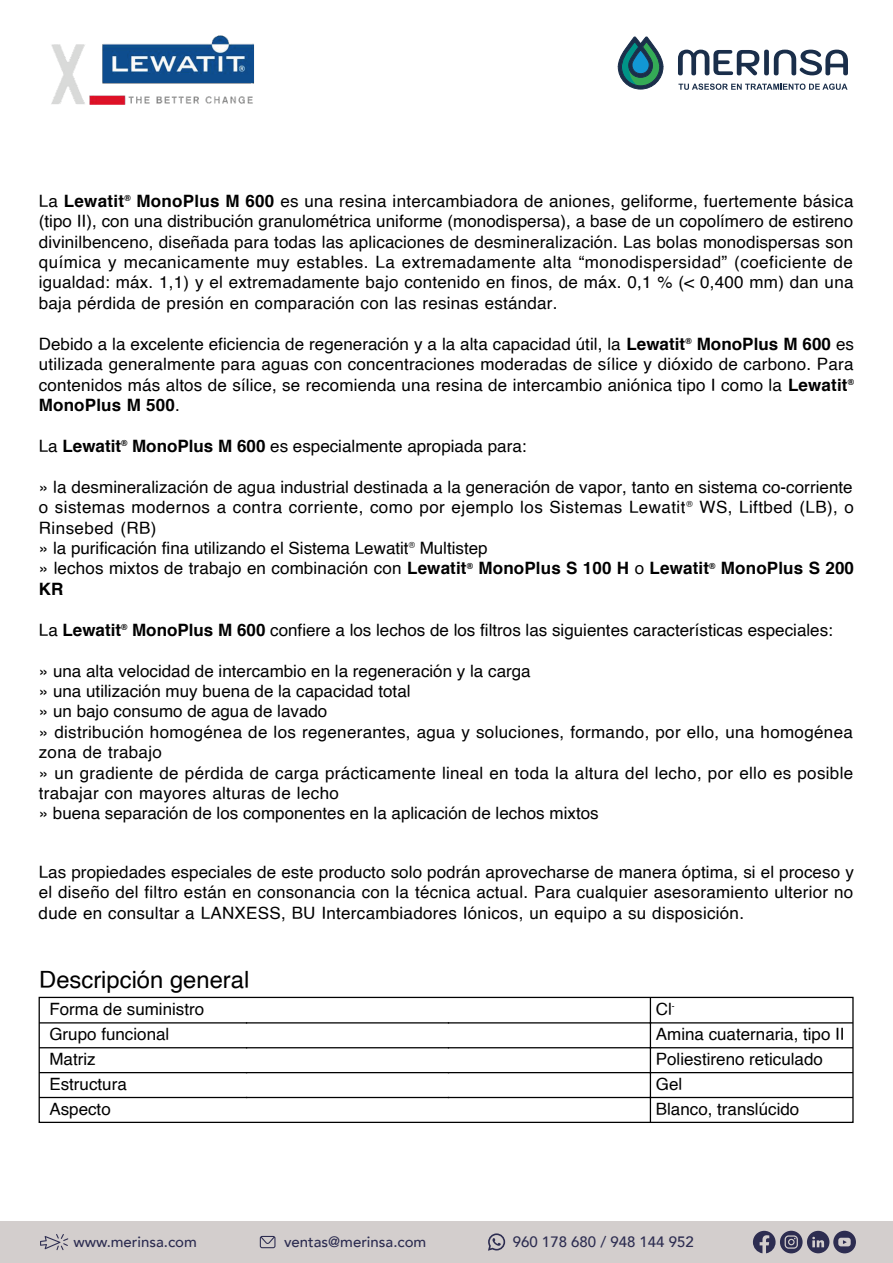
<style>
.page{position:relative;width:893px;height:1263px;background:#fff}
.page>*{position:absolute;margin:0;border:0;box-sizing:border-box;transform-origin:0 0}
.t1{font:23.85px "Helvetica";color:#000}
.t2{font:16.95px/20.4px "Helvetica";letter-spacing:.005em;color:#000;text-align:justify}
.t3{font:500 15px "Avenir";color:#2d2d51}
.s1{font-weight:700}
</style>
<div class="page">
<img style="left:51px;top:35px;width:203px;height:69px">
<div style="left:39px;top:997px;width:815px;height:126px;border:1px solid #000"></div>
<hr style="left:40px;top:1022px;width:207px;height:1px;background:#000">
<hr style="left:247px;top:1022px;width:201px;height:1px;background:#000">
<hr style="left:448px;top:1022px;width:202px;height:1px;background:#000">
<hr style="left:650px;top:1022px;width:202px;height:1px;background:#000">
<hr style="left:40px;top:1047px;width:207px;height:1px;background:#000">
<hr style="left:247px;top:1047px;width:201px;height:1px;background:#000">
<hr style="left:448px;top:1047px;width:202px;height:1px;background:#000">
<hr style="left:650px;top:1047px;width:202px;height:1px;background:#000">
<hr style="left:40px;top:1072px;width:207px;height:1px;background:#000">
<hr style="left:247px;top:1072px;width:201px;height:1px;background:#000">
<hr style="left:448px;top:1072px;width:202px;height:1px;background:#000">
<hr style="left:650px;top:1072px;width:202px;height:1px;background:#000">
<hr style="left:40px;top:1097px;width:207px;height:1px;background:#000">
<hr style="left:247px;top:1097px;width:201px;height:1px;background:#000">
<hr style="left:448px;top:1097px;width:202px;height:1px;background:#000">
<hr style="left:650px;top:1097px;width:202px;height:1px;background:#000">
<svg style="left:650px;top:998px;width:1px;height:124px"></svg>
<div style="left:0;top:1221px;width:893px;height:42px;background:#d3cecd"></div>
<svg style="left:40px;top:1234px;width:28px;height:16px"></svg>
<svg style="left:260px;top:1236px;width:15px;height:12px"></svg>
<svg style="left:488px;top:1233px;width:17px;height:18px"></svg>
<svg style="left:753px;top:1231px;width:103px;height:22px"></svg>
<svg style="left:678px;top:50px;width:170px;height:25px"></svg>
<svg style="left:678px;top:84px;width:169px;height:6px"></svg>
<svg style="left:618px;top:36px;width:45px;height:54px"></svg>
<p class="t2" style="left:39px;top:191px;width:816px">La <span class="s1">Lewatit</span><sup>®</sup> <span class="s1">MonoPlus M 600</span> es una resina intercambiadora de aniones, geliforme, fuertemente básica (tipo II), con una distribución granulométrica uniforme (monodispersa), a base de un copolímero de estireno divinilbenceno, diseñada para todas las aplicaciones de desmineralización. Las bolas monodispersas son química y mecanicamente muy estables. La extremadamente alta “monodispersidad” (coeficiente de igualdad: máx. 1,1) y el extremadamente bajo contenido en finos, de máx. 0,1 % (&lt; 0,400 mm) dan una baja pérdida de presión en comparación con las resinas estándar.</p>
<p class="t2" style="left:39px;top:334px;width:817px">Debido a la excelente eficiencia de regeneración y a la alta capacidad útil, la <span class="s1">Lewatit</span><sup>®</sup> <span class="s1">MonoPlus M 600</span> es utilizada generalmente para aguas con concentraciones moderadas de sílice y dióxido de carbono. Para contenidos más altos de sílice, se recomienda una resina de intercambio aniónica tipo I como la <span class="s1">Lewatit</span><sup>® </sup><span class="s1">MonoPlus M 500</span>.</p>
<p class="t2" style="left:39px;top:436px;width:489px">La <span class="s1">Lewatit</span><sup>®</sup> <span class="s1">MonoPlus M 600</span> es especialmente apropiada para:</p>
<p class="t2" style="left:39px;top:477px;width:817px;text-align:left">» la desmineralización de agua industrial destinada a la generación de vapor, tanto en sistema co-corriente o sistemas modernos a contra corriente, como por ejemplo los Sistemas Lewatit<sup>®</sup> WS, Liftbed (LB), o Rinsebed (RB)<br>» la purificación fina utilizando el Sistema Lewatit<sup>®</sup> Multistep<br>» lechos mixtos de trabajo en combinación con <span class="s1">Lewatit</span><sup>®</sup> <span class="s1">MonoPlus S 100 H</span> o <span class="s1">Lewatit</span><sup>®</sup> <span class="s1">MonoPlus S 200<br>KR</span></p>
<p class="t2" style="left:39px;top:620px;width:796px">La <span class="s1">Lewatit</span><sup>®</sup> <span class="s1">MonoPlus M 600</span> confiere a los lechos de los filtros las siguientes características especiales:</p>
<p class="t2" style="left:39px;top:661px;width:816px;text-align:left">» una alta velocidad de intercambio en la regeneración y la carga<br>» una utilización muy buena de la capacidad total<br>» un bajo consumo de agua de lavado<br>» distribución homogénea de los regenerantes, agua y soluciones, formando, por ello, una homogénea zona de trabajo<br>» un gradiente de pérdida de carga prácticamente lineal en toda la altura del lecho, por ello es posible trabajar con mayores alturas de lecho<br>» buena separación de los componentes en la aplicación de lechos mixtos</p>
<p class="t2" style="left:39px;top:862px;width:817px">Las propiedades especiales de este producto solo podrán aprovecharse de manera óptima, si el proceso y el diseño del filtro están en consonancia con la técnica actual. Para cualquier asesoramiento ulterior no dude en consultar a LANXESS, BU Intercambiadores Iónicos, un equipo a su disposición.</p>
<h1 class="t1" style="left:39px;top:961px;width:212px">Descripción general</h1>
<p class="t2" style="left:49px;top:999px;width:156px">Forma de suministro</p>
<p class="t2" style="left:656px;top:999px;width:20px">Cl<sup>-</sup></p>
<p class="t2" style="left:49px;top:1024px;width:121px">Grupo funcional</p>
<p class="t2" style="left:656px;top:1024px;width:190px">Amina cuaternaria, tipo II</p>
<p class="t2" style="left:49px;top:1049px;width:48px">Matriz</p>
<p class="t2" style="left:656px;top:1049px;width:169px">Poliestireno reticulado</p>
<p class="t2" style="left:49px;top:1074px;width:79px">Estructura</p>
<p class="t2" style="left:656px;top:1074px;width:28px">Gel</p>
<p class="t2" style="left:49px;top:1099px;width:63px">Aspecto</p>
<p class="t2" style="left:656px;top:1099px;width:145px">Blanco, translúcido</p>
<p class="t3" style="left:73px;top:1228px;width:125px">www.merinsa.com</p>
<p class="t3" style="left:284px;top:1228px;width:144px">ventas@merinsa.com</p>
<p class="t3" style="left:513px;top:1228px;width:182px">960 178 680 / 948 144 952</p>
</div>
